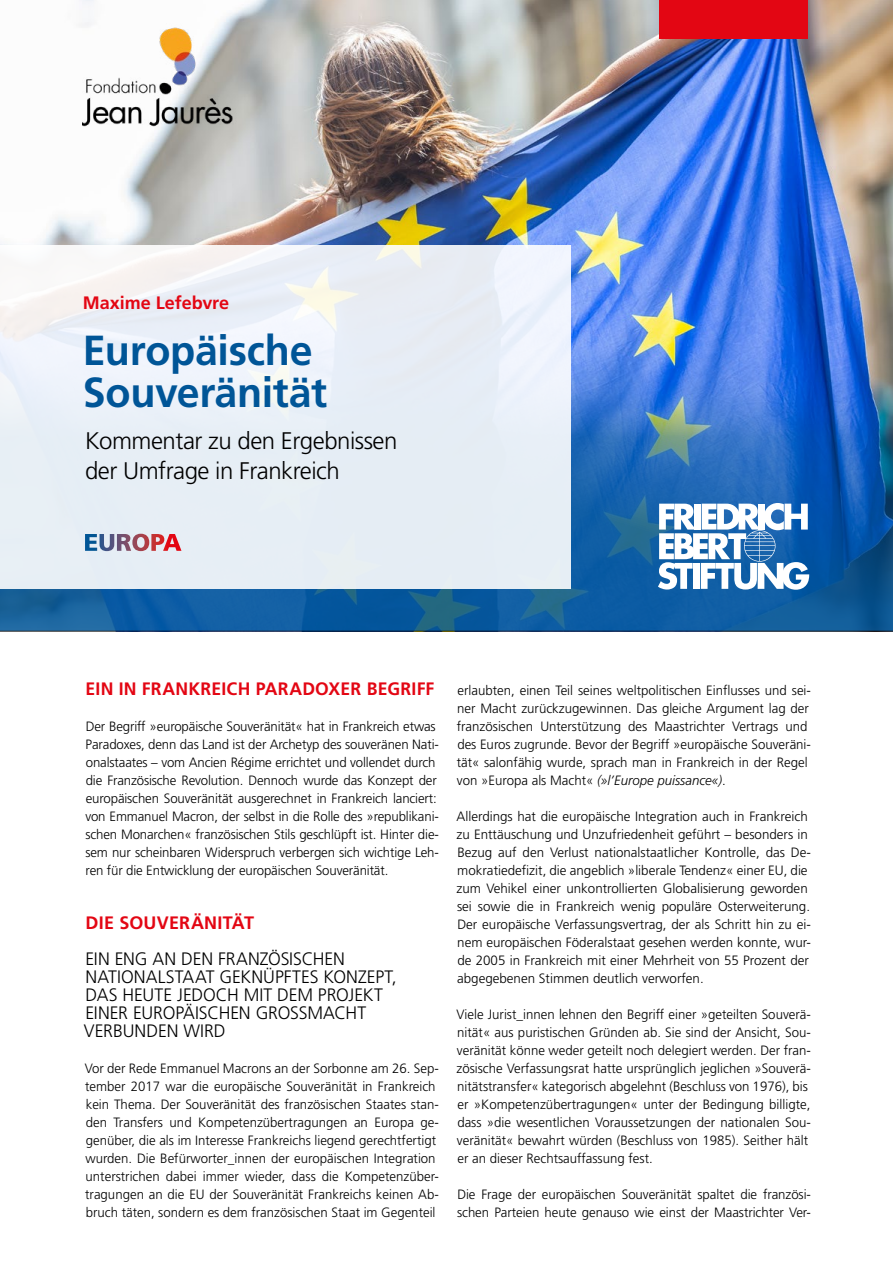
<style>
.page{position:relative;width:893px;height:1263px;background:#fff}
.page>*{position:absolute;margin:0;border:0;box-sizing:border-box;transform-origin:0 0}
.t1{font:700 42px/42px "Frutiger LT Std";letter-spacing:-.01em;color:#005597}
.t2{font:300 24px/30px "Frutiger LT Std";letter-spacing:-.02em;color:#000}
.t3{font:300 18px/18px "Frutiger LT Std";letter-spacing:-.005em;color:#000}
.t4{font:700 18px "Frutiger LT Std";letter-spacing:.01em;color:#e30613}
.t5{font:300 13.5px/18px "Frutiger LT Std";color:#000}
.s1{font-style:italic}
</style>
<div class="page">
<img style="left:0;top:0;width:893px;height:309px">
<div style="left:659px;top:0;width:149px;height:38px;background:#e30613"></div>
<img style="left:0;top:309px;width:893px;height:322px">
<div style="left:0;top:245px;width:570px;height:344px;background:linear-gradient(to right,#edf1f6,#e7eef6)"></div>
<svg style="left:85px;top:534px;width:96px;height:17px;background:#ac879a"></svg>
<svg style="left:658px;top:503px;width:151px;height:87px"></svg>
<img style="left:83px;top:18px;width:155px;height:108px">
<h3 class="t4" style="left:83px;top:292px;width:148px">Maxime Lefebvre</h3>
<h1 class="t1" style="left:83px;top:330px;width:246px">Europäische<br>Souveränität</h1>
<h2 class="t2" style="left:85px;top:426px;width:314px">Kommentar zu den Ergebnissen der Umfrage in Frankreich</h2>
<h3 class="t4" style="left:85px;top:678px;width:350px">EIN IN FRANKREICH PARADOXER BEGRIFF</h3>
<p class="t5" style="left:85px;top:718px;width:355px">Der Begriff »europäische Souveränität« hat in Frankreich etwas Paradoxes, denn das Land ist der Archetyp des souveränen Nati&shy;onalstaates – vom Ancien Régime errichtet und vollendet durch die Französische Revolution. Dennoch wurde das Konzept der europäischen Souveränität ausgerechnet in Frankreich lanciert: von Emmanuel Macron, der selbst in die Rolle des »republikani&shy;schen Monarchen« französischen Stils geschlüpft ist. Hinter die&shy;sem nur scheinbaren Widerspruch verbergen sich wichtige Leh&shy;ren für die Entwicklung der europäischen Souveränität.</p>
<h3 class="t4" style="left:85px;top:912px;width:170px">DIE SOUVERÄNITÄT</h3>
<h3 class="t3" style="left:84px;top:950px;width:314px">EIN ENG AN DEN FRANZÖSISCHEN<br>NATIONALSTAAT GEKNÜPFTES KONZEPT,<br>DAS HEUTE JEDOCH MIT DEM PROJEKT<br>EINER EUROPÄISCHEN GROSSMACHT<br>VERBUNDEN WIRD</h3>
<p class="t5" style="left:85px;top:1060px;width:356px">Vor der Rede Emmanuel Macrons an der Sorbonne am 26. Sep&shy;tember 2017 war die europäische Souveränität in Frankreich kein Thema. Der Souveränität des französischen Staates stan&shy;den Transfers und Kompetenzübertragungen an Europa ge&shy;genüber, die als im Interesse Frankreichs liegend gerechtfertigt wurden. Die Befürworter_innen der europäischen Integration unterstrichen dabei immer wieder, dass die Kompetenzüber&shy;tragungen an die EU der Souveränität Frankreichs keinen Ab&shy;bruch täten, sondern es dem französischen Staat im Gegenteil</p>
<p class="t5" style="left:457px;top:682px;width:356px">erlaubten, einen Teil seines weltpolitischen Einflusses und sei&shy;ner Macht zurückzugewinnen. Das gleiche Argument lag der französischen Unterstützung des Maastrichter Vertrags und des Euros zugrunde. Bevor der Begriff »europäische Souveräni&shy;tät« salonfähig wurde, sprach man in Frankreich in der Regel von »Europa als Macht« <span class="s1">(»l’Europe puissance«)</span>.</p>
<p class="t5" style="left:456px;top:808px;width:356px">Allerdings hat die europäische Integration auch in Frankreich zu Enttäuschung und Unzufriedenheit geführt – besonders in Bezug auf den Verlust nationalstaatlicher Kontrolle, das De&shy;mokratiedefizit, die angeblich »liberale Tendenz« einer EU, die zum Vehikel einer unkontrollierten Globalisierung geworden sei sowie die in Frankreich wenig populäre Osterweiterung.<br>Der europäische Verfassungsvertrag, der als Schritt hin zu ei&shy;nem europäischen Föderalstaat gesehen werden konnte, wur&shy;de 2005 in Frankreich mit einer Mehrheit von 55 Prozent der abgegebenen Stimmen deutlich verworfen.</p>
<p class="t5" style="left:456px;top:1006px;width:356px">Viele Jurist_innen lehnen den Begriff einer »geteilten Souverä&shy;nität« aus puristischen Gründen ab. Sie sind der Ansicht, Sou&shy;veränität könne weder geteilt noch delegiert werden. Der fran&shy;zösische Verfassungsrat hatte ursprünglich jeglichen »Souverä&shy;nitätstransfer« kategorisch abgelehnt (Beschluss von 1976), bis er »Kompetenzübertragungen« unter der Bedingung billigte, dass »die wesentlichen Voraussetzungen der nationalen Sou&shy;veränität« bewahrt würden (Beschluss von 1985). Seither hält er an dieser Rechtsauffassung fest.</p>
<p class="t5" style="left:457px;top:1186px;width:355px">Die Frage der europäischen Souveränität spaltet die französi&shy;schen Parteien heute genauso wie einst der Maastrichter Ver-</p>
</div>
